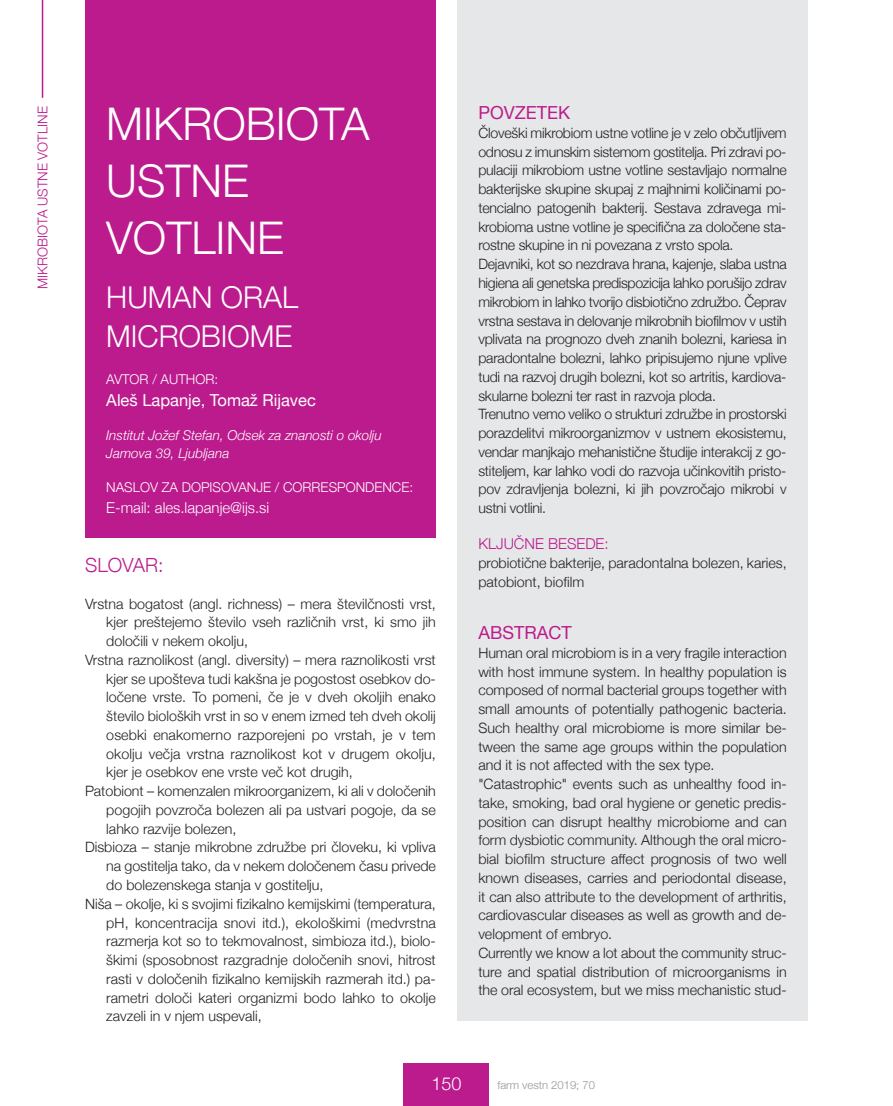
<style>
.page{position:relative;width:893px;height:1106px;background:#fff}
.page>*{position:absolute;margin:0;border:0;box-sizing:border-box;transform-origin:0 0}
.t1{font:300 45px/57px "Helvetica Neue";color:#fff}
.t2{font:300 30px/39px "Helvetica Neue";color:#fff}
.t3{font:300 19.5px "Helvetica Neue";color:#bc1b8d}
.t4{font:18px "Helvetica Neue";color:#bc1b8d}
.t5{font:300 18px "Helvetica Neue";color:#fff}
.t6{font:16.5px "Helvetica Neue";color:#fff}
.t7{font:300 15px "Helvetica Neue";color:#fff}
.t8{font:300 15px "Helvetica Neue";color:#bc1b8d}
.t9{font:300 14.25px/18.8px "Helvetica Neue";color:#231f20}
.t10{font:italic 300 13.5px/18.9px "Helvetica Neue";color:#fff}
.t11{font:300 13.5px "Helvetica Neue";color:#fff}
.t12{font:300 13.5px "Helvetica Neue";color:#bc1b8d}
.t13{font:300 11.25px "Helvetica Neue";color:#939598}
</style>
<div class="page">
<div style="left:85px;top:0;width:351px;height:538px;background:#bc1b8d"></div>
<div style="left:457px;top:0;width:351px;height:1020px;background:#e6e7e9"></div>
<div style="left:404px;top:1063px;width:85px;height:43px;background:#bc1b8d"></div>
<hr style="left:42px;top:0;width:1px;height:98px;background:#bc1b8d">
<p class="t12" style="left:35px;top:289px;width:184px;rotate:-90deg">MIKROBIOTA USTNE VOTLINE</p>
<h1 class="t1" style="left:106px;top:95px;width:265px">MIKROBIOTA<br>USTNE<br>VOTLINE</h1>
<h2 class="t2" style="left:106px;top:277px;width:193px">HUMAN ORAL<br>MICROBIOME</h2>
<p class="t11" style="left:106px;top:371px;width:113px">AVTOR / AUTHOR:</p>
<p class="t6" style="left:106px;top:390px;width:211px">Aleš Lapanje, Tomaž Rijavec</p>
<p class="t10" style="left:106px;top:425px;width:277px">Institut Jožef Stefan, Odsek za znanosti o okolju<br>Jamova 39, Ljubljana</p>
<p class="t11" style="left:106px;top:479px;width:308px">NASLOV ZA DOPISOVANJE / CORRESPONDENCE:</p>
<p class="t7" style="left:106px;top:498px;width:164px">E-mail: ales.lapanje@ijs.si</p>
<h3 class="t3" style="left:85px;top:553px;width:80px">SLOVAR:</h3>
<p class="t9" style="left:85px;top:594px;width:352px">Vrstna bogatost (angl. richness) – mera številčnosti vrst,</p>
<p class="t9" style="left:106px;top:612px;width:331px">kjer preštejemo število vseh različnih vrst, ki smo jih</p>
<p class="t9" style="left:106px;top:631px;width:143px">določili v nekem okolju,</p>
<p class="t9" style="left:85px;top:650px;width:352px">Vrstna raznolikost (angl. diversity) – mera raznolikosti vrst</p>
<p class="t9" style="left:106px;top:669px;width:331px">kjer se upošteva tudi kakšna je pogostost osebkov do-</p>
<p class="t9" style="left:106px;top:687px;width:331px">ločene vrste. To pomeni, če je v dveh okoljih enako</p>
<p class="t9" style="left:106px;top:706px;width:331px">število bioloških vrst in so v enem izmed teh dveh okolij</p>
<p class="t9" style="left:106px;top:725px;width:331px">osebki enakomerno razporejeni po vrstah, je v tem</p>
<p class="t9" style="left:106px;top:744px;width:331px">okolju večja vrstna raznolikost kot v drugem okolju,</p>
<p class="t9" style="left:106px;top:762px;width:248px">kjer je osebkov ene vrste več kot drugih,</p>
<p class="t9" style="left:85px;top:781px;width:352px">Patobiont – komenzalen mikroorganizem, ki ali v določenih</p>
<p class="t9" style="left:106px;top:800px;width:331px">pogojih povzroča bolezen ali pa ustvari pogoje, da se</p>
<p class="t9" style="left:106px;top:819px;width:132px">lahko razvije bolezen,</p>
<p class="t9" style="left:85px;top:837px;width:352px">Disbioza – stanje mikrobne združbe pri človeku, ki vpliva</p>
<p class="t9" style="left:106px;top:856px;width:331px">na gostitelja tako, da v nekem določenem času privede</p>
<p class="t9" style="left:106px;top:875px;width:219px">do bolezenskega stanja v gostitelju,</p>
<p class="t9" style="left:85px;top:894px;width:352px">Niša – okolje, ki s svojimi fizikalno kemijskimi (temperatura,</p>
<p class="t9" style="left:106px;top:912px;width:331px">pH, koncentracija snovi itd.), ekološkimi (medvrstna</p>
<p class="t9" style="left:106px;top:931px;width:331px">razmerja kot so to tekmovalnost, simbioza itd.), biolo-</p>
<p class="t9" style="left:106px;top:950px;width:331px">škimi (sposobnost razgradnje določenih snovi, hitrost</p>
<p class="t9" style="left:106px;top:969px;width:331px">rasti v določenih fizikalno kemijskih razmerah itd.) pa-</p>
<p class="t9" style="left:106px;top:987px;width:331px">rametri določi kateri organizmi bodo lahko to okolje</p>
<p class="t9" style="left:106px;top:1006px;width:157px">zavzeli in v njem uspevali,</p>
<p class="t4" style="left:478px;top:102px;width:93px">POVZETEK</p>
<p class="t9" style="left:478px;top:123px;width:310px">Človeški mikrobiom ustne votline je v zelo občutljivem odnosu z imunskim sistemom gostitelja. Pri zdravi po&shy;pulaciji mikrobiom ustne votline sestavljajo normalne bakterijske skupine skupaj z majhnimi količinami po&shy;tencialno patogenih bakterij. Sestava zdravega mi&shy;krobioma ustne votline je specifična za določene sta&shy;rostne skupine in ni povezana z vrsto spola.<br>Dejavniki, kot so nezdrava hrana, kajenje, slaba ustna higiena ali genetska predispozicija lahko porušijo zdrav mikrobiom in lahko tvorijo disbiotično združbo. Čeprav vrstna sestava in delovanje mikrobnih biofilmov v ustih vplivata na prognozo dveh znanih bolezni, kariesa in paradontalne bolezni, lahko pripisujemo njune vplive tudi na razvoj drugih bolezni, kot so artritis, kardiova&shy;skularne bolezni ter rast in razvoja ploda.<br>Trenutno vemo veliko o strukturi združbe in prostorski porazdelitvi mikroorganizmov v ustnem ekosistemu, vendar manjkajo mehanistične študije interakcij z go&shy;stiteljem, kar lahko vodi do razvoja učinkovitih pristo&shy;pov zdravljenja bolezni, ki jih povzročajo mikrobi v ustni votlini.</p>
<p class="t8" style="left:478px;top:534px;width:132px">KLJUČNE BESEDE:</p>
<p class="t9" style="left:478px;top:553px;width:310px">probiotične bakterije, paradontalna bolezen, karies, patobiont, biofilm</p>
<p class="t4" style="left:478px;top:622px;width:95px">ABSTRACT</p>
<p class="t9" style="left:478px;top:643px;width:310px">Human oral microbiom is in a very fragile interaction with host immune system. In healthy population is composed of normal bacterial groups together with small amounts of potentially pathogenic bacteria.<br>Such healthy oral microbiome is more similar be&shy;tween the same age groups within the population and it is not affected with the sex type. "Catastrophic" events such as unhealthy food in&shy;take, smoking, bad oral hygiene or genetic predis&shy;position can disrupt healthy microbiome and can form dysbiotic community. Although the oral micro&shy;bial biofilm structure affect prognosis of two well known diseases, carries and periodontal disease, it can also attribute to the development of arthritis, cardiovascular diseases as well as growth and de&shy;velopment of embryo.<br>Currently we know a lot about the community struc&shy;ture and spatial distribution of microorganisms in the oral ecosystem, but we miss mechanistic stud-</p>
<p class="t5" style="left:431px;top:1072px;width:32px">150</p>
<p class="t13" style="left:497px;top:1078px;width:99px">farm vestn 2019; 70</p>
</div>
